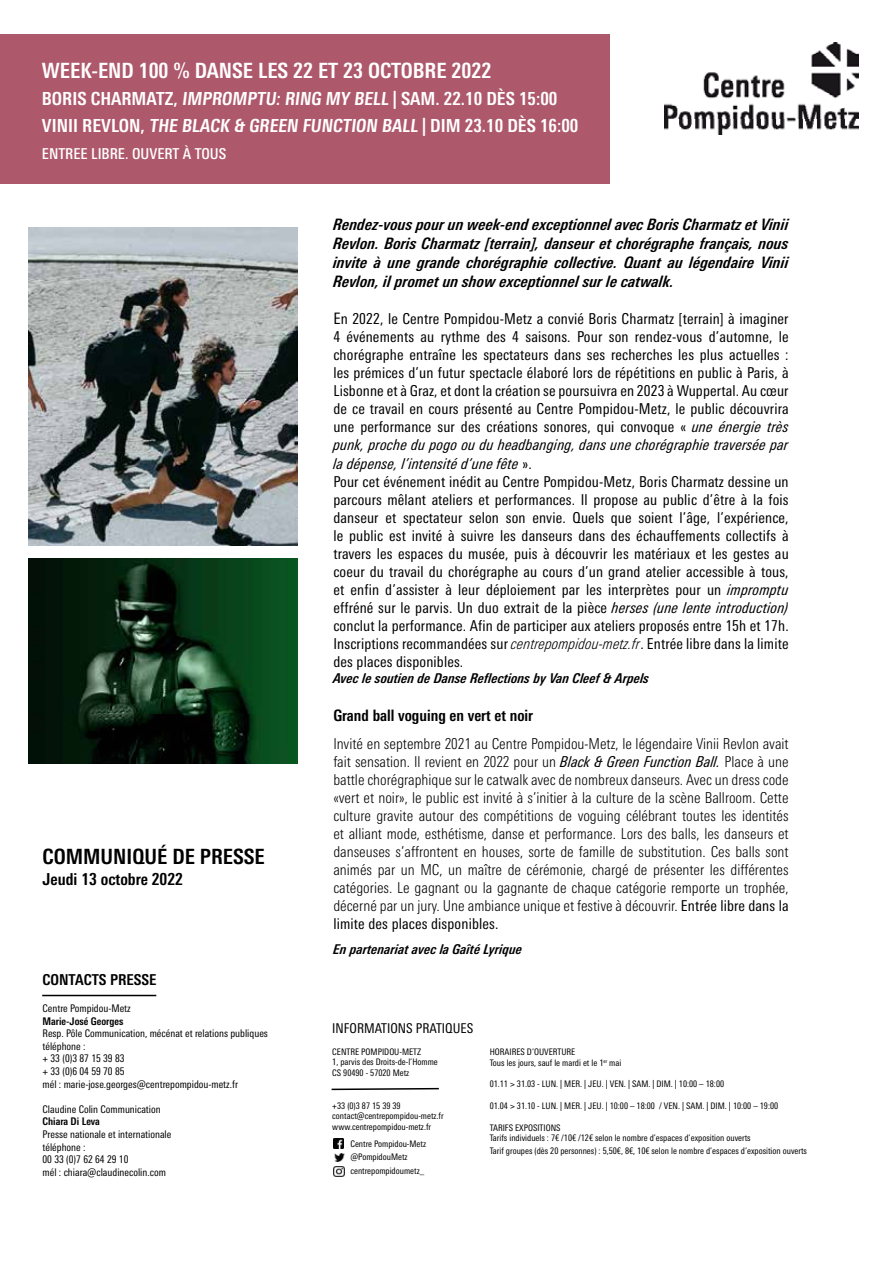
<style>
.page{position:relative;width:893px;height:1263px;background:#fff}
.page>*{position:absolute;margin:0;border:0;box-sizing:border-box;transform-origin:0 0}
.t1{font:700 condensed 21px "Univers Next Pro";color:#fff}
.t2{font:700 condensed 21px "Univers Next Pro";color:#000}
.t3{font:700 condensed 18px/27px "Univers Next Pro";color:#fff}
.t4{font:700 condensed 16.5px "Univers Next Pro";color:#000}
.t5{font:italic 700 condensed 15.75px/18.9px "Univers Next Pro";letter-spacing:.01em;color:#000;text-align:justify}
.t6{font:700 condensed 15.75px "Univers Next Pro";color:#000}
.t7{font:condensed 15px/18px "Univers Next Pro";letter-spacing:.01em;color:#000}
.t8{font:300 condensed 15px/18px "Univers Next Pro";color:#000;text-align:justify}
.t9{font:500 condensed 15px "Univers Next Pro";color:#fff}
.t10{font:700 condensed 15px "Univers Next Pro";color:#000}
.t11{font:italic 700 condensed 13.5px "Univers Next Pro";letter-spacing:.01em;color:#000}
.t12{font:condensed 13.5px "Univers Next Pro";color:#000}
.t13{font:condensed 10.5px/12.6px "Univers Next Pro";color:#000}
.t14{font:700 condensed 10.5px "Univers Next Pro";color:#000}
.t15{font:condensed 9px/10.8px "Univers Next Pro";color:#000}
.s1{font-size:15.75px}
.s2{font-style:italic}
.s3{font-weight:300;font-style:italic}
.s4{font-weight:400;font-style:italic}
.s5{font-weight:400}
</style>
<div class="page">
<div style="left:0;top:34px;width:610px;height:149px;background:#ae586b"></div>
<hr style="left:42px;top:995px;width:114px;height:1px;background:#000">
<svg style="left:333px;top:1138px;width:11px;height:39px"></svg>
<svg style="left:331px;top:1087px;width:108px;height:4px"></svg>
<img style="left:28px;top:559px;width:270px;height:204px">
<img style="left:664px;top:42px;width:195px;height:92px">
<img style="left:28px;top:228px;width:270px;height:317px">
<h1 class="t1" style="left:42px;top:58px;width:451px">WEEK-END 100 % DANSE LES 22 ET 23 OCTOBRE 2022</h1>
<p class="t3" style="left:42px;top:85px;width:538px">BORIS CHARMATZ, IMPROMPTU: RING MY BELL | SAM. 22.10 DÈS 15:00<br>VINII REVLON, THE BLACK &amp; GREEN FUNCTION BALL | DIM 23.10 DÈS 16:00</p>
<p class="t9" style="left:42px;top:145px;width:186px">ENTREE LIBRE. OUVERT À TOUS</p>
<h1 class="t2" style="left:43px;top:844px;width:224px">COMMUNIQUÉ DE PRESSE</h1>
<p class="t4" style="left:43px;top:869px;width:142px">Jeudi 13 octobre 2022</p>
<p class="t10" style="left:43px;top:971px;width:115px">CONTACTS PRESSE</p>
<p class="t13" style="left:43px;top:1002px;width:90px">Centre Pompidou-Metz</p>
<p class="t14" style="left:43px;top:1014px;width:82px">Marie-José Georges</p>
<p class="t13" style="left:43px;top:1027px;width:227px">Resp. Pôle Communication, mécénat et relations publiques téléphone :<br>+ 33 (0)3 87 15 39 83<br>+ 33 (0)6 04 59 70 85<br>mél : marie-jose.georges@centrepompidou-metz.fr</p>
<p class="t13" style="left:43px;top:1103px;width:120px">Claudine Colin Communication</p>
<p class="t14" style="left:43px;top:1115px;width:59px">Chiara Di Leva</p>
<p class="t13" style="left:43px;top:1128px;width:130px">Presse nationale et internationale téléphone :<br>00 33 (0)7 62 64 29 10<br>mél : chiara@claudinecolin.com</p>
<p class="t5" style="left:333px;top:215px;width:457px">Rendez-vous pour un week-end exceptionnel avec Boris Charmatz et Vinii Revlon. Boris Charmatz [terrain], danseur et chorégraphe français, nous invite à une grande chorégraphie collective. Quant au légendaire Vinii Revlon, il promet un show exceptionnel sur le catwalk.</p>
<p class="t7" style="left:333px;top:310px;width:457px"><span class="s1">E</span>n 2022, le Centre Pompidou-Metz a convié Boris Charmatz [terrain] à imaginer 4 événements au rythme des 4 saisons. Pour son rendez-vous d’automne, le chorégraphe entraîne les spectateurs dans ses recherches les plus actuelles : les prémices d’un futur spectacle élaboré lors de répétitions en public à Paris, à Lisbonne et à Graz, et dont la création se poursuivra en 2023 à Wuppertal. Au cœur de ce travail en cours présenté au Centre Pompidou-Metz, le public découvrira une performance sur des créations sonores, qui convoque « <span class="s2">une énergie très punk, proche du pogo ou du headbanging, dans une chorégraphie traversée par la dépense, l’intensité d’une fête</span> ».<br>Pour cet événement inédit au Centre Pompidou-Metz, Boris Charmatz dessine un parcours mêlant ateliers et performances. Il propose au public d’être à la fois danseur et spectateur selon son envie. Quels que soient l’âge, l’expérience, le public est invité à suivre les danseurs dans des échauffements collectifs à travers les espaces du musée, puis à découvrir les matériaux et les gestes au coeur du travail du chorégraphe au cours d’un grand atelier accessible à tous, et enfin d’assister à leur déploiement par les interprètes pour un <span class="s2">impromptu </span>effréné sur le parvis. Un duo extrait de la pièce <span class="s2">herses (une lente introduction) </span>conclut la performance. Afin de participer aux ateliers proposés entre 15h et 17h.<br>Inscriptions recommandées sur <span class="s3">centrepompidou-metz.fr</span>. Entrée libre dans la limite des places disponibles.</p>
<p class="t11" style="left:333px;top:670px;width:317px">Avec le soutien de Danse Reflections by Van Cleef &amp; Arpels</p>
<p class="t6" style="left:333px;top:705px;width:201px">Grand ball voguing en vert et noir</p>
<p class="t8" style="left:333px;top:735px;width:457px">Invité en septembre 2021 au Centre Pompidou-Metz, le légendaire Vinii Revlon avait fait sensation. Il revient en 2022 pour un <span class="s4">Black &amp; Green Function Ball.</span> Place à une battle chorégraphique sur le catwalk avec de nombreux danseurs. Avec un dress code «vert et noir», le public est invité à s’initier à la culture de la scène Ballroom. Cette culture gravite autour des compétitions de voguing célébrant toutes les identités et alliant mode, esthétisme, danse et performance. Lors des balls, les danseurs et danseuses s’affrontent en houses, sorte de famille de substitution. Ces balls sont animés par un MC, un maître de cérémonie, chargé de présenter les différentes catégories. Le gagnant ou la gagnante de chaque catégorie remporte un trophée, décerné par un jury. Une ambiance unique et festive à découvrir. <span class="s5">Entrée libre dans la limite des places disponibles.</span></p>
<p class="t11" style="left:333px;top:941px;width:191px">En partenariat avec la Gaîté Lyrique</p>
<p class="t12" style="left:332px;top:1020px;width:142px">INFORMATIONS PRATIQUES</p>
<p class="t15" style="left:332px;top:1046px;width:107px">CENTRE POMPIDOU-METZ<br>1, parvis des Droits-de-l’Homme<br>CS 90490 - 57020 Metz</p>
<p class="t15" style="left:332px;top:1100px;width:113px">+33 (0)3 87 15 39 39 contact@centrepompidou-metz.fr www.centrepompidou-metz.fr</p>
<p class="t15" style="left:350px;top:1137px;width:77px;line-height:13.5px">Centre Pompidou-Metz @PompidouMetz centrepompidoumetz_</p>
<p class="t15" style="left:490px;top:1046px;width:133px">HORAIRES D’OUVERTURE<br>Tous les jours, sauf le mardi et le 1<sup>er</sup> mai</p>
<p class="t15" style="left:490px;top:1079px;width:236px">01.11 &gt; 31.03 - LUN. | MER. | JEU. | VEN. | SAM. | DIM. | 10:00 – 18:00</p>
<p class="t15" style="left:490px;top:1100px;width:290px">01.04 &gt; 31.10 - LUN. | MER. | JEU. | 10:00 – 18:00 / VEN. | SAM. | DIM. | 10:00 – 19:00</p>
<p class="t15" style="left:490px;top:1122px;width:262px">TARIFS EXPOSITIONS<br>Tarifs individuels : 7€ /10€ /12€ selon le nombre d’espaces d’exposition ouverts</p>
<p class="t15" style="left:490px;top:1145px;width:319px">Tarif groupes (dès 20 personnes) : 5,50€, 8€, 10€ selon le nombre d’espaces d’exposition ouverts</p>
</div>
